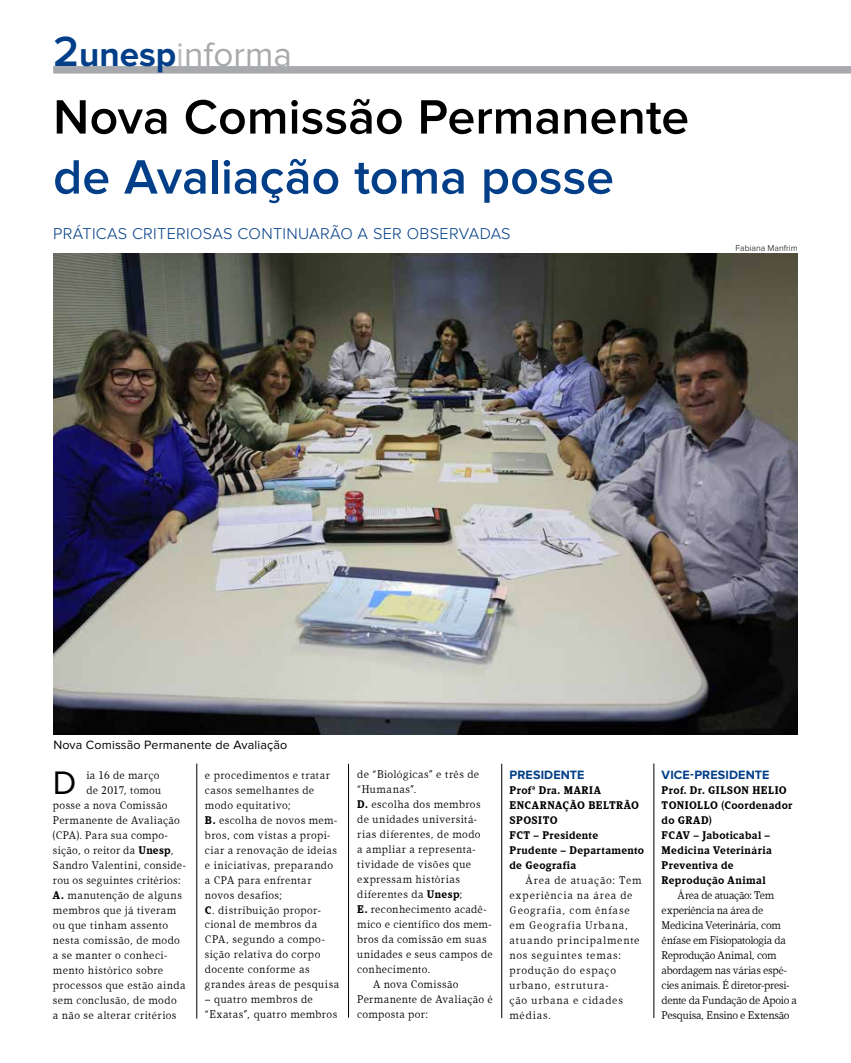
<style>
.page{position:relative;width:851px;height:1063px;background:#fff}
.page>*{position:absolute;margin:0;border:0;box-sizing:border-box;transform-origin:0 0}
.t1{font:600 50px "Proxima Nova";color:#000}
.t2{font:600 50px "Proxima Nova";color:#023f88}
.t3{font:35px "Proxima Nova";color:#a7a9ac}
.t4{font:33.75px "Proxima Nova";color:#000}
.t5{font:300 16.25px "Proxima Nova";letter-spacing:.02em;color:#023f88}
.t6{font:12.5px "Proxima Nova";letter-spacing:.01em;color:#000}
.t7{font:700 12.5px "Proxima Nova";letter-spacing:.01em;color:#023f88}
.t8{font:11.25px/15px "Kandal";letter-spacing:.04em;color:#000}
.t9{font:11.25px/15px "Kandal";letter-spacing:-.02em;color:#000}
.t10{font:700 11.25px/15px "Kandal";letter-spacing:.03em;color:#000}
.t11{font:11.25px/15px "Kandal";letter-spacing:.07em;color:#000}
.t12{font:11.25px "Kandal";letter-spacing:.02em;color:#000}
.t13{font:11.25px "Kandal";letter-spacing:.06em;color:#000}
.t14{font:300 8.75px "Proxima Nova";color:#000}
.s1{font-weight:600;font-size:43.75px;color:#023f88}
.s2{font-weight:700;color:#023f88}
.s3{color:#bcbec0}
.s4{font-weight:700}
</style>
<div class="page">
<hr style="left:653px;top:764px;width:1px;height:254px;background:#000">
<hr style="left:501px;top:764px;width:1px;height:254px;background:#000">
<hr style="left:348px;top:764px;width:1px;height:254px;background:#000">
<hr style="left:196px;top:764px;width:1px;height:255px;background:#000">
<img style="left:53px;top:254px;width:744px;height:481px">
<div style="left:53px;top:66px;width:797px;height:8px;background:#a7a9ac"></div>
<h2 class="t3" style="left:53px;top:38px;width:240px"><span class="s1">2</span><span class="s2">unesp</span><span class="s3">i</span>nforma</h2>
<h1 class="t1" style="left:53px;top:94px;width:637px">Nova Comissão Permanente</h1>
<h1 class="t2" style="left:53px;top:154px;width:562px">de Avaliação toma posse</h1>
<h3 class="t5" style="left:53px;top:226px;width:459px">PRÁTICAS CRITERIOSAS CONTINUARÃO A SER OBSERVADAS</h3>
<p class="t14" style="left:735px;top:244px;width:64px">Fabiana Manfrim</p>
<p class="t6" style="left:53px;top:739px;width:235px">Nova Comissão Permanente de Avaliação</p>
<h3 class="t4" style="left:53px;top:767px;width:25px">D</h3>
<p class="t8" style="left:86px;top:767px;width:75px">ia 16 de março</p>
<p class="t12" style="left:86px;top:784px;width:76px">de 2017, tomou</p>
<p class="t8" style="left:53px;top:797px;width:116px">posse a nova Comissão</p>
<p class="t8" style="left:53px;top:812px;width:128px">Permanente de Avaliação</p>
<p class="t8" style="left:53px;top:827px;width:116px">(CPA). Para sua compo-</p>
<p class="t8" style="left:53px;top:842px;width:122px">sição, o reitor da <span class="s4">Unesp</span>,</p>
<p class="t8" style="left:53px;top:857px;width:134px">Sandro Valentini, conside-</p>
<p class="t8" style="left:53px;top:872px;width:129px">rou os seguintes critérios:</p>
<p class="t8" style="left:53px;top:887px;width:131px"><span class="s4">A.</span> manutenção de alguns</p>
<p class="t8" style="left:53px;top:902px;width:125px">membros que já tiveram</p>
<p class="t8" style="left:53px;top:917px;width:117px">ou que tinham assento</p>
<p class="t8" style="left:53px;top:932px;width:128px">nesta comissão, de modo</p>
<p class="t8" style="left:53px;top:947px;width:116px">a se manter o conheci-</p>
<p class="t8" style="left:53px;top:962px;width:112px">mento histórico sobre</p>
<p class="t8" style="left:53px;top:977px;width:134px">processos que estão ainda</p>
<p class="t8" style="left:53px;top:992px;width:125px">sem conclusão, de modo</p>
<p class="t8" style="left:53px;top:1007px;width:125px">a não se alterar critérios</p>
<p class="t8" style="left:205px;top:767px;width:136px">e procedimentos e tratar casos semelhantes de modo equitativo;<br><span class="s4">B.</span> escolha de novos mem&shy;bros, com vistas a propi&shy;ciar a renovação de ideias e iniciativas, preparando a CPA para enfrentar novos desafios;<br><span class="s4">C</span>. distribuição propor&shy;cional de membros da<br>CPA, segundo a compo&shy;sição relativa do corpo docente conforme as grandes áreas de pesquisa</p>
<p class="t8" style="left:205px;top:992px;width:134px">– quatro membros de “Exatas”, quatro membros</p>
<p class="t8" style="left:357px;top:767px;width:123px">de “Biológicas” e três de</p>
<p class="t13" style="left:357px;top:784px;width:61px">“Humanas”.</p>
<p class="t8" style="left:357px;top:797px;width:125px"><span class="s4">D.</span> escolha dos membros</p>
<p class="t8" style="left:357px;top:812px;width:121px">de unidades universitá-</p>
<p class="t8" style="left:357px;top:827px;width:125px">rias diferentes, de modo</p>
<p class="t8" style="left:357px;top:842px;width:120px">a ampliar a representa-</p>
<p class="t8" style="left:357px;top:857px;width:115px">tividade de visões que</p>
<p class="t8" style="left:357px;top:872px;width:104px">expressam histórias</p>
<p class="t8" style="left:357px;top:887px;width:107px">diferentes da <span class="s4">Unesp</span>;</p>
<p class="t8" style="left:357px;top:902px;width:131px"><span class="s4">E.</span> reconhecimento acadê-</p>
<p class="t8" style="left:357px;top:917px;width:136px">mico e científico dos mem-</p>
<p class="t8" style="left:357px;top:932px;width:131px">bros da comissão em suas</p>
<p class="t8" style="left:357px;top:947px;width:137px">unidades e seus campos de</p>
<p class="t8" style="left:357px;top:962px;width:74px">conhecimento.</p>
<p class="t8" style="left:373px;top:977px;width:87px">A nova Comissão</p>
<p class="t8" style="left:357px;top:992px;width:137px">Permanente de Avaliação é</p>
<p class="t8" style="left:357px;top:1007px;width:72px">composta por:</p>
<p class="t7" style="left:509px;top:769px;width:76px">PRESIDENTE</p>
<p class="t10" style="left:509px;top:782px;width:136px">Profª Dra. MARIA<br>ENCARNAÇÃO BELTRÃO<br>SPOSITO<br>FCT – Presidente<br>Prudente – Departamento de Geografia</p>
<p class="t11" style="left:509px;top:872px;width:133px;text-indent:16px">Área de atuação: Tem experiência na área de<br>Geografia, com ênfase em Geografia Urbana, atuando principalmente nos seguintes temas: produção do espaço urbano, estrutura-<br>ção urbana e cidades médias.</p>
<p class="t7" style="left:661px;top:769px;width:109px">VICE-PRESIDENTE</p>
<p class="t10" style="left:661px;top:782px;width:132px">Prof. Dr. GILSON HELIO<br>TONIOLLO (Coordenador do GRAD)<br>FCAV – Jaboticabal –<br>Medicina Veterinária<br>Preventiva de<br>Reprodução Animal</p>
<p class="t9" style="left:661px;top:887px;width:137px;text-indent:16px">Área de atuação: Tem experiência na área de<br>Medicina Veterinária, com ênfase em Fisiopatologia da<br>Reprodução Animal, com abordagem nas várias espé&shy;cies animais. É diretor-presi&shy;dente da Fundação de Apoio a<br>Pesquisa, Ensino e Extensão</p>
</div>
